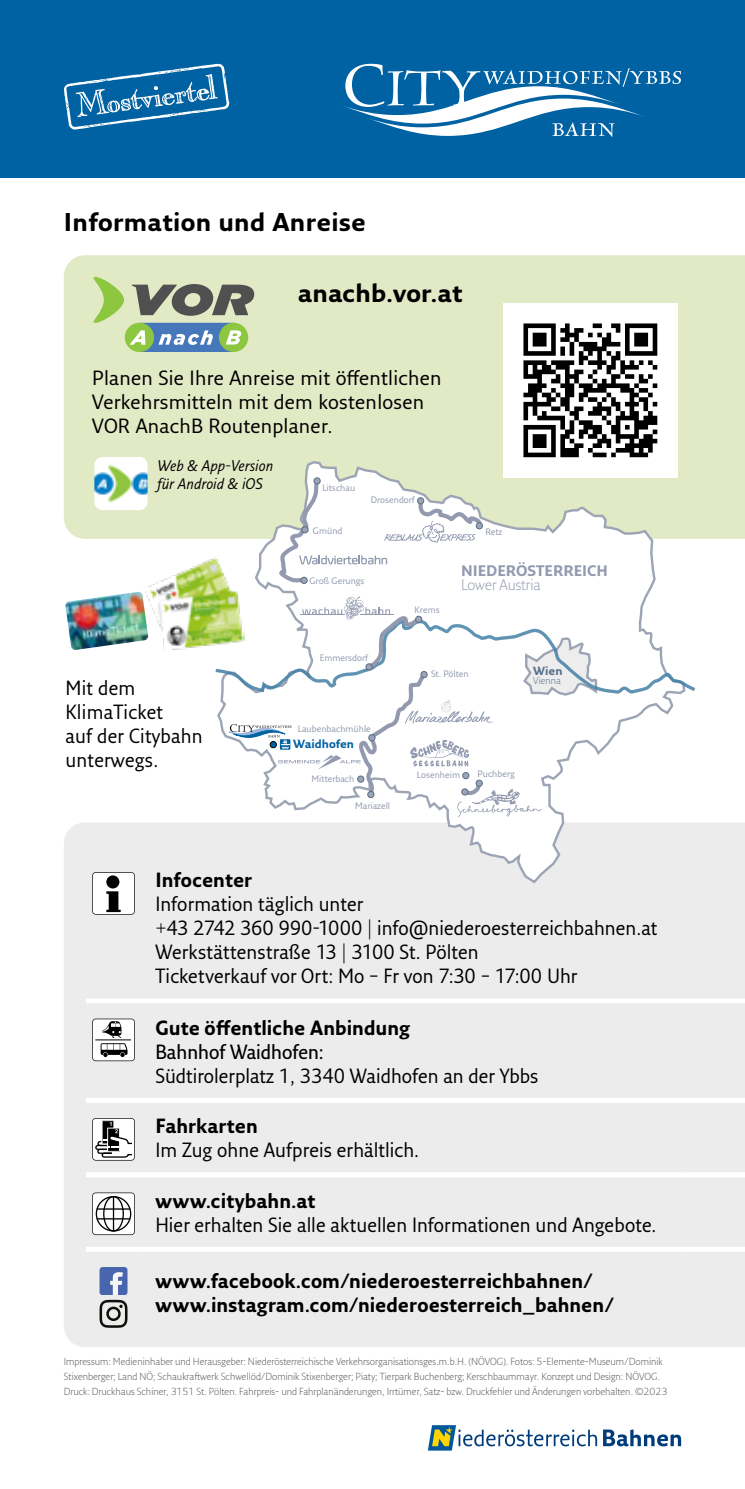
<style>
.page{position:relative;width:745px;height:1489px;background:#fff}
.page>*{position:absolute;margin:0;border:0;box-sizing:border-box;transform-origin:0 0}
.t1{font:700 25px "Fresco Sans Pro";letter-spacing:.015em;color:#000}
.t2{font:20px/24px "Fresco Sans Pro";letter-spacing:.005em;color:#000;scale:.95 1}
.t3{font:700 20px/24px "Fresco Sans Pro";letter-spacing:.005em;color:#000;scale:.95 1}
.t4{font:20px/24px "Fresco Sans Pro";letter-spacing:.005em;color:#000}
.t5{font:600 20px "Fresco Sans Pro";color:#000;scale:.95 1}
.t6{font:italic 15px/18px "Fresco Sans Pro";color:#000;scale:.95 1}
.t7{font:700 14.75px "Fresco Sans Pro";color:#939ab0}
.t8{font:300 14.75px "Fresco Sans Pro";color:#939ab0}
.t9{font:700 11.5px "Fresco Sans Pro";color:#0062a3}
.t10{font:700 11.5px "Fresco Sans Pro";color:#576d8a}
.t11{font:300 10px/15px "Fresco Sans Pro";color:#565656}
.t12{font:300 10px "Fresco Sans Pro";color:#576d8a}
.t13{font:9px "Fresco Sans Pro";color:#939ab0}
</style>
<div class="page">
<div style="left:0;top:0;width:744px;height:177px;background:#0062a3"></div>
<svg style="left:343px;top:64px;width:337px;height:73px"></svg>
<svg style="left:64px;top:64px;width:165px;height:66px"></svg>
<div style="left:64px;top:255px;width:680px;height:284px;background:#e1e9c5"></div>
<svg style="left:92px;top:277px;width:162px;height:75px;background:#a2b59b"></svg>
<div style="left:502px;top:303px;width:175px;height:174px;background:#fff"></div>
<svg style="left:523px;top:323px;width:134px;height:134px"></svg>
<img style="left:94px;top:457px;width:53px;height:53px">
<div style="left:64px;top:823px;width:680px;height:523px;background:#ececed"></div>
<div style="left:86px;top:998px;width:55px;height:5px;background:#fff"></div>
<div style="left:141px;top:998px;width:539px;height:5px;background:#fff"></div>
<div style="left:680px;top:998px;width:64px;height:5px;background:#fff"></div>
<div style="left:86px;top:1097px;width:55px;height:5px;background:#fff"></div>
<div style="left:141px;top:1097px;width:539px;height:5px;background:#fff"></div>
<div style="left:680px;top:1097px;width:64px;height:5px;background:#fff"></div>
<div style="left:86px;top:1172px;width:55px;height:5px;background:#fff"></div>
<div style="left:141px;top:1172px;width:539px;height:5px;background:#fff"></div>
<div style="left:680px;top:1172px;width:64px;height:5px;background:#fff"></div>
<div style="left:86px;top:1246px;width:55px;height:5px;background:#fff"></div>
<div style="left:141px;top:1246px;width:539px;height:5px;background:#fff"></div>
<div style="left:680px;top:1246px;width:64px;height:5px;background:#fff"></div>
<svg style="left:92px;top:872px;width:43px;height:42px"></svg>
<svg style="left:92px;top:1018px;width:43px;height:43px"></svg>
<hr style="left:95px;top:1039px;width:36px;height:1px;background:#000">
<svg style="left:92px;top:1117px;width:43px;height:43px"></svg>
<svg style="left:92px;top:1192px;width:43px;height:42px"></svg>
<div style="left:96px;top:1195px;width:35px;height:36px;border:1px solid #000;border-radius:50%"></div>
<div style="left:103px;top:1195px;width:21px;height:36px;border:1px solid #000;border-radius:50%"></div>
<hr style="left:113px;top:1196px;width:1px;height:34px;background:#000">
<hr style="left:97px;top:1208px;width:33px;height:1px;background:#000">
<hr style="left:97px;top:1218px;width:33px;height:1px;background:#000">
<svg style="left:99px;top:1266px;width:28px;height:61px;background:#8b95ad"></svg>
<svg style="left:216px;top:459px;width:470px;height:426px"></svg>
<svg style="left:278px;top:475px;width:204px;height:110px"></svg>
<svg style="left:215px;top:596px;width:479px;height:221px"></svg>
<svg style="left:603px;top:1429px;width:77px;height:17px"></svg>
<svg style="left:428px;top:1425px;width:168px;height:25px"></svg>
<img style="left:145px;top:554px;width:99px;height:96px">
<img style="left:65px;top:592px;width:83px;height:58px">
<h1 class="t1" style="left:64px;top:207px;width:303px">Information und Anreise</h1>
<h1 class="t1" style="left:298px;top:278px;width:166px">anachb.vor.at</h1>
<h2 class="t4" style="left:92px;top:365px;width:351px">Planen Sie Ihre Anreise mit öffentlichen<br>Verkehrsmitteln mit dem kostenlosen<br>VOR AnachB Routenplaner.</h2>
<h3 class="t6" style="left:157px;top:456px;width:123px">Web &amp; App-Version für Android &amp; iOS</h3>
<h2 class="t2" style="left:65px;top:675px;width:146px">Mit dem<br>KlimaTicket<br>auf der Citybahn unterwegs.</h2>
<p class="t13" style="left:322px;top:482px;width:34px">Litschau</p>
<p class="t13" style="left:313px;top:525px;width:31px">Gmünd</p>
<p class="t13" style="left:371px;top:494px;width:45px">Drosendorf</p>
<p class="t13" style="left:309px;top:575px;width:57px">Groß Gerungs</p>
<p class="t13" style="left:319px;top:652px;width:50px">Emmersdorf</p>
<p class="t13" style="left:414px;top:604px;width:27px">Krems</p>
<p class="t13" style="left:485px;top:525px;width:18px">Retz</p>
<h3 class="t7" style="left:461px;top:561px;width:148px">NIEDERÖSTERREICH</h3>
<h3 class="t8" style="left:461px;top:575px;width:81px">Lower Austria</h3>
<p class="t13" style="left:297px;top:723px;width:74px">Laubenbachmühle</p>
<p class="t9" style="left:293px;top:736px;width:62px">Waidhofen</p>
<p class="t13" style="left:430px;top:668px;width:39px">St. Pölten</p>
<p class="t13" style="left:311px;top:773px;width:44px">Mitterbach</p>
<p class="t13" style="left:416px;top:769px;width:45px">Losenheim</p>
<p class="t13" style="left:477px;top:768px;width:39px">Puchberg</p>
<p class="t13" style="left:355px;top:800px;width:36px">Mariazell</p>
<p class="t10" style="left:533px;top:664px;width:31px">Wien</p>
<p class="t12" style="left:533px;top:674px;width:29px">Vienna</p>
<h2 class="t3" style="left:155px;top:867px;width:103px">Infocenter</h2>
<h2 class="t2" style="left:155px;top:891px;width:529px">Information täglich unter<br>+43 2742 360 990-1000 | info@niederoesterreichbahnen.at Werkstättenstraße 13 | 3100 St. Pölten<br>Ticketverkauf vor Ort: Mo – Fr von 7:30 – 17:00 Uhr</h2>
<h2 class="t3" style="left:155px;top:1015px;width:269px">Gute öffentliche Anbindung</h2>
<h2 class="t5" style="left:155px;top:1038px;width:179px">Bahnhof Waidhofen:</h2>
<h2 class="t2" style="left:155px;top:1062px;width:404px">Südtirolerplatz 1, 3340 Waidhofen an der Ybbs</h2>
<h2 class="t3" style="left:155px;top:1113px;width:109px">Fahrkarten</h2>
<h2 class="t2" style="left:155px;top:1137px;width:279px">Im Zug ohne Aufpreis erhältlich.</h2>
<h2 class="t3" style="left:155px;top:1187px;width:170px">www.citybahn.at</h2>
<h2 class="t2" style="left:155px;top:1211px;width:528px">Hier erhalten Sie alle aktuellen Informationen und Angebote.</h2>
<h2 class="t3" style="left:155px;top:1267px;width:484px">www.facebook.com/niederoesterreichbahnen/ www.instagram.com/niederoesterreich_bahnen/</h2>
<p class="t11" style="left:64px;top:1353px;width:604px">Impressum: Medieninhaber und Herausgeber: Niederösterreichische Verkehrsorganisationsges.m.b.H. (NÖVOG). Fotos: 5-Elemente-Museum/Dominik<br>Stixenberger; Land NÖ; Schaukraftwerk Schwellöd/Dominik Stixenberger; Piaty; Tierpark Buchenberg; Kerschbaummayr. Konzept und Design: NÖVOG.<br>Druck: Druckhaus Schiner, 3151 St. Pölten. Fahrpreis- und Fahrplanänderungen, Irrtümer, Satz- bzw. Druckfehler und Änderungen vorbehalten. ©2023</p>
</div>
